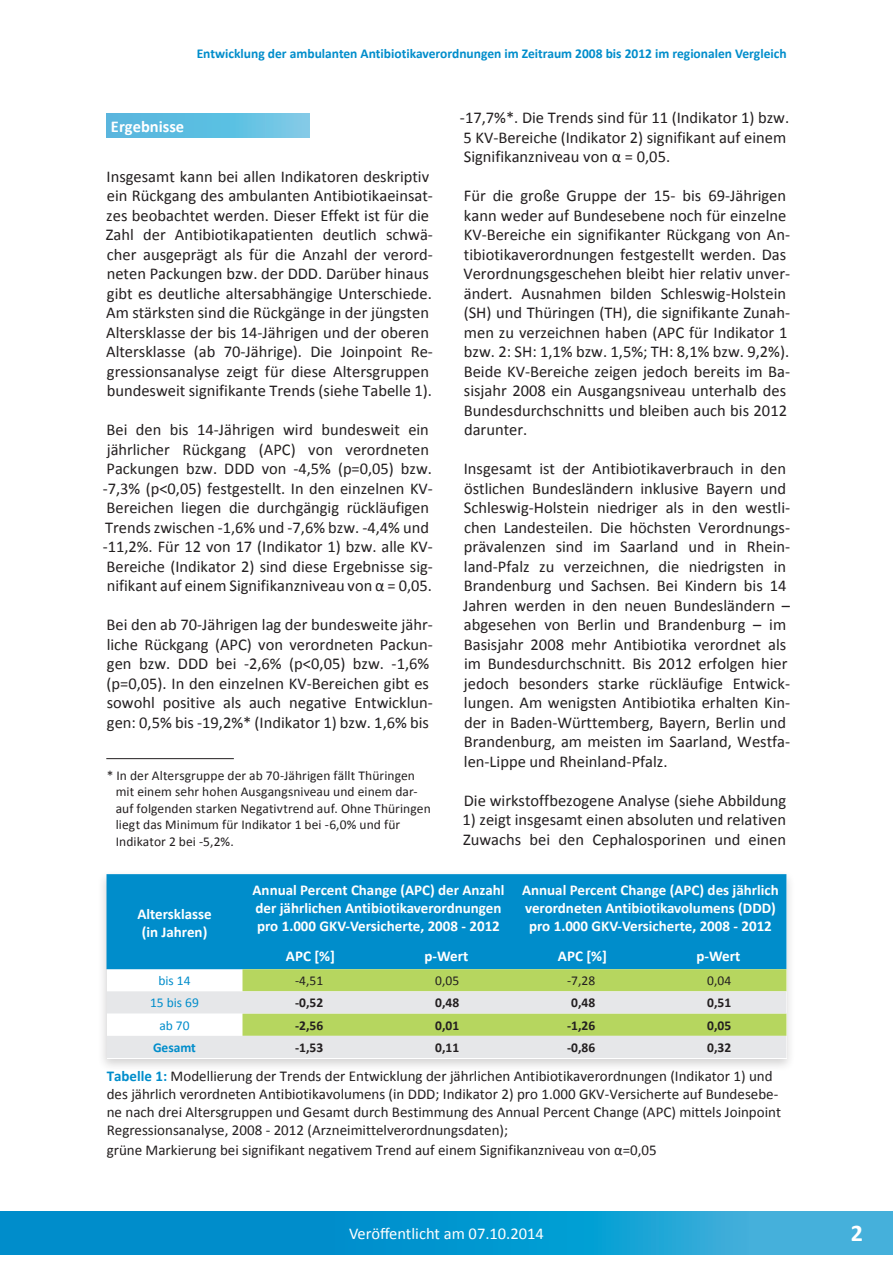
<style>
.page{position:relative;width:893px;height:1263px;background:#fff}
.page>*{position:absolute;margin:0;border:0;box-sizing:border-box;transform-origin:0 0}
.t1{font:700 24px "Calibri";color:#fff}
.Fließtext{font:16.5px/19.5px "Calibri";color:#231f20}
.t2{font:16.5px "Calibri";color:#fff}
.t3{font:700 16.5px "Calibri";color:#fff}
.TabellenAbbildungsun{font:15px/18px "Calibri";color:#231f20}
.Kopfzeile{font:700 15px/18px "Calibri";color:#fff}
.Fussnote{font:13.5px/16.5px "Calibri";letter-spacing:.005em;color:#231f20}
.Zelle_Bezeichner{font:700 13.5px "Calibri";color:#008dcb}
.Zelle{font:700 13.5px "Calibri";color:#231f20}
.Zelle-2{font:13.5px "Calibri";color:#231f20}
.Zelle_Bezeichner-2{font:13.5px "Calibri";color:#008dcb}
.s1{font-weight:700;color:#008dcb}
</style>
<div class="page">
<hr style="left:106px;top:758px;width:128px;height:1px;background:#231f20">
<svg style="left:0;top:1212px;width:893px;height:42px;background:#119ad1"></svg>
<svg style="left:107px;top:114px;width:203px;height:24px;background:#62bfe1"></svg>
<div style="left:97px;top:869px;width:699px;height:203px;background:#231f20;opacity:.2"></div>
<div style="left:107px;top:874px;width:679px;height:184px;background:#fff"></div>
<div style="left:107px;top:874px;width:679px;height:95px;background:#008dcb"></div>
<div style="left:242px;top:969px;width:544px;height:22px;background:#b6d65f"></div>
<svg style="left:107px;top:991px;width:679px;height:67px;background:#dbe4c6"></svg>
<p class="Zelle_Bezeichner" style="left:197px;top:45px;width:591px">Entwicklung der ambulanten Antibiotikaverordnungen im Zeitraum 2008 bis 2012 im regionalen Vergleich</p>
<p class="t3" style="left:111px;top:116px;width:75px">Ergebnisse</p>
<p class="Fließtext" style="left:106px;top:167px;width:329px">Insgesamt kann bei allen Indikatoren deskriptiv ein Rückgang des ambulanten Antibiotikaeinsat&shy;zes beobachtet werden. Dieser Effekt ist für die Zahl der Antibiotikapatienten deutlich schwä&shy;cher ausgeprägt als für die Anzahl der verord&shy;neten Packungen bzw. der DDD. Darüber hinaus gibt es deutliche altersabhängige Unterschiede.<br>Am stärksten sind die Rückgänge in der jüngsten Altersklasse der bis 14-Jährigen und der oberen Altersklasse (ab 70-Jährige). Die Joinpoint Re&shy;gressionsanalyse zeigt für diese Altersgruppen bundesweit signifikante Trends (siehe Tabelle 1).</p>
<p class="Fließtext" style="left:103px;top:420px;width:332px">Bei den bis 14-Jährigen wird bundesweit ein jährlicher Rückgang (APC) von verordneten Packungen bzw. DDD von -4,5% (p=0,05) bzw. -7,3% (p&lt;0,05) festgestellt. In den einzelnen KV-Bereichen liegen die durchgängig rückläufigen Trends zwischen -1,6% und -7,6% bzw. -4,4% und -11,2%. Für 12 von 17 (Indikator 1) bzw. alle KV-Bereiche (Indikator 2) sind diese Ergebnisse sig&shy;nifikant auf einem Signifikanzniveau von α = 0,05.</p>
<p class="Fließtext" style="left:107px;top:615px;width:328px">Bei den ab 70-Jährigen lag der bundesweite jähr&shy;liche Rückgang (APC) von verordneten Packun&shy;gen bzw. DDD bei -2,6% (p&lt;0,05) bzw. -1,6% (p=0,05). In den einzelnen KV-Bereichen gibt es sowohl positive als auch negative Entwicklun&shy;gen: 0,5% bis -19,2%* (Indikator 1) bzw. 1,6% bis</p>
<p class="Fussnote" style="left:116px;top:767px;width:316px;text-indent:-9px">* In der Altersgruppe der ab 70-Jährigen fällt Thüringen mit einem sehr hohen Ausgangsniveau und einem dar&shy;auf folgenden starken Negativtrend auf. Ohne Thüringen liegt das Minimum für Indikator 1 bei -6,0% und für Indikator 2 bei -5,2%.</p>
<p class="Fließtext" style="left:460px;top:108px;width:331px">-17,7%*. Die Trends sind für 11 (Indikator 1) bzw.<br>5 KV-Bereiche (Indikator 2) signifikant auf einem<br>Signifikanzniveau von α = 0,05.</p>
<p class="Fließtext" style="left:463px;top:186px;width:328px">Für die große Gruppe der 15- bis 69-Jährigen kann weder auf Bundesebene noch für einzelne KV-Bereiche ein signifikanter Rückgang von An&shy;tibiotikaverordnungen festgestellt werden. Das Verordnungsgeschehen bleibt hier relativ unver&shy;ändert. Ausnahmen bilden Schleswig-Holstein (SH) und Thüringen (TH), die signifikante Zunah&shy;men zu verzeichnen haben (APC für Indikator 1 bzw. 2: SH: 1,1% bzw. 1,5%; TH: 8,1% bzw. 9,2%).<br>Beide KV-Bereiche zeigen jedoch bereits im Ba&shy;sisjahr 2008 ein Ausgangsniveau unterhalb des Bundesdurchschnitts und bleiben auch bis 2012 darunter.</p>
<p class="Fließtext" style="left:463px;top:459px;width:329px">Insgesamt ist der Antibiotikaverbrauch in den östlichen Bundesländern inklusive Bayern und Schleswig-Holstein niedriger als in den westli&shy;chen Landesteilen. Die höchsten Verordnungs&shy;prävalenzen sind im Saarland und in Rhein&shy;land-Pfalz zu verzeichnen, die niedrigsten in Brandenburg und Sachsen. Bei Kindern bis 14<br>Jahren werden in den neuen Bundesländern – abgesehen von Berlin und Brandenburg – im Basisjahr 2008 mehr Antibiotika verordnet als im Bundesdurchschnitt. Bis 2012 erfolgen hier jedoch besonders starke rückläufige Entwick&shy;lungen. Am wenigsten Antibiotika erhalten Kin&shy;der in Baden-Württemberg, Bayern, Berlin und Brandenburg, am meisten im Saarland, Westfa&shy;len-Lippe und Rheinland-Pfalz.</p>
<p class="Fließtext" style="left:464px;top:791px;width:324px">Die wirkstoffbezogene Analyse (siehe Abbildung</p>
<p class="Fließtext" style="left:463px;top:810px;width:325px">1) zeigt insgesamt einen absoluten und relativen<br>Zuwachs bei den Cephalosporinen und einen</p>
<p class="Kopfzeile" style="left:137px;top:905px;width:76px">Altersklasse</p>
<p class="Kopfzeile" style="left:142px;top:923px;width:67px">(in Jahren)</p>
<p class="Kopfzeile" style="left:253px;top:881px;width:253px">Annual Percent Change (APC) der Anzahl der jährlichen Antibiotikaverordnungen pro 1.000 GKV-Versicherte, 2008 - 2012</p>
<p class="Kopfzeile" style="left:522px;top:881px;width:258px">Annual Percent Change (APC) des jährlich verordneten Antibiotikavolumens (DDD) pro 1.000 GKV-Versicherte, 2008 - 2012</p>
<p class="Kopfzeile" style="left:286px;top:947px;width:51px">APC [%]</p>
<p class="Kopfzeile" style="left:425px;top:947px;width:45px">p-Wert</p>
<p class="Kopfzeile" style="left:558px;top:947px;width:51px">APC [%]</p>
<p class="Kopfzeile" style="left:697px;top:947px;width:45px">p-Wert</p>
<p class="Zelle_Bezeichner-2" style="left:158px;top:972px;width:34px">bis 14</p>
<p class="Zelle-2" style="left:295px;top:972px;width:30px">-4,51</p>
<p class="Zelle-2" style="left:435px;top:972px;width:25px">0,05</p>
<p class="Zelle-2" style="left:567px;top:972px;width:30px">-7,28</p>
<p class="Zelle-2" style="left:707px;top:972px;width:25px">0,04</p>
<p class="Zelle_Bezeichner-2" style="left:150px;top:994px;width:50px">15 bis 69</p>
<p class="Zelle" style="left:295px;top:994px;width:30px">-0,52</p>
<p class="Zelle" style="left:435px;top:994px;width:26px">0,48</p>
<p class="Zelle" style="left:571px;top:994px;width:26px">0,48</p>
<p class="Zelle" style="left:707px;top:994px;width:26px">0,51</p>
<p class="Zelle_Bezeichner-2" style="left:159px;top:1017px;width:32px">ab 70</p>
<p class="Zelle" style="left:295px;top:1016px;width:30px">-2,56</p>
<p class="Zelle" style="left:435px;top:1016px;width:26px">0,01</p>
<p class="Zelle" style="left:567px;top:1016px;width:30px">-1,26</p>
<p class="Zelle" style="left:707px;top:1016px;width:26px">0,05</p>
<p class="Zelle_Bezeichner" style="left:153px;top:1039px;width:44px">Gesamt</p>
<p class="Zelle" style="left:295px;top:1039px;width:30px">-1,53</p>
<p class="Zelle" style="left:435px;top:1039px;width:26px">0,11</p>
<p class="Zelle" style="left:567px;top:1039px;width:30px">-0,86</p>
<p class="Zelle" style="left:707px;top:1039px;width:26px">0,32</p>
<p class="TabellenAbbildungsun" style="left:107px;top:1067px;width:676px"><span class="s1">Tabelle 1:</span> Modellierung der Trends der Entwicklung der jährlichen Antibiotikaverordnungen (Indikator 1) und des jährlich verordneten Antibiotikavolumens (in DDD; Indikator 2) pro 1.000 GKV-Versicherte auf Bundesebe&shy;ne nach drei Altersgruppen und Gesamt durch Bestimmung des Annual Percent Change (APC) mittels Joinpoint Regressionsanalyse, 2008 - 2012 (Arzneimittelverordnungsdaten);</p>
<p class="TabellenAbbildungsun" style="left:107px;top:1141px;width:551px">grüne Markierung bei signifikant negativem Trend auf einem Signifikanzniveau von α=0,05</p>
<p class="t2" style="left:349px;top:1223px;width:196px">Veröffentlicht am 07.10.2014</p>
<p class="t1" style="left:851px;top:1218px;width:14px">2</p>
</div>
